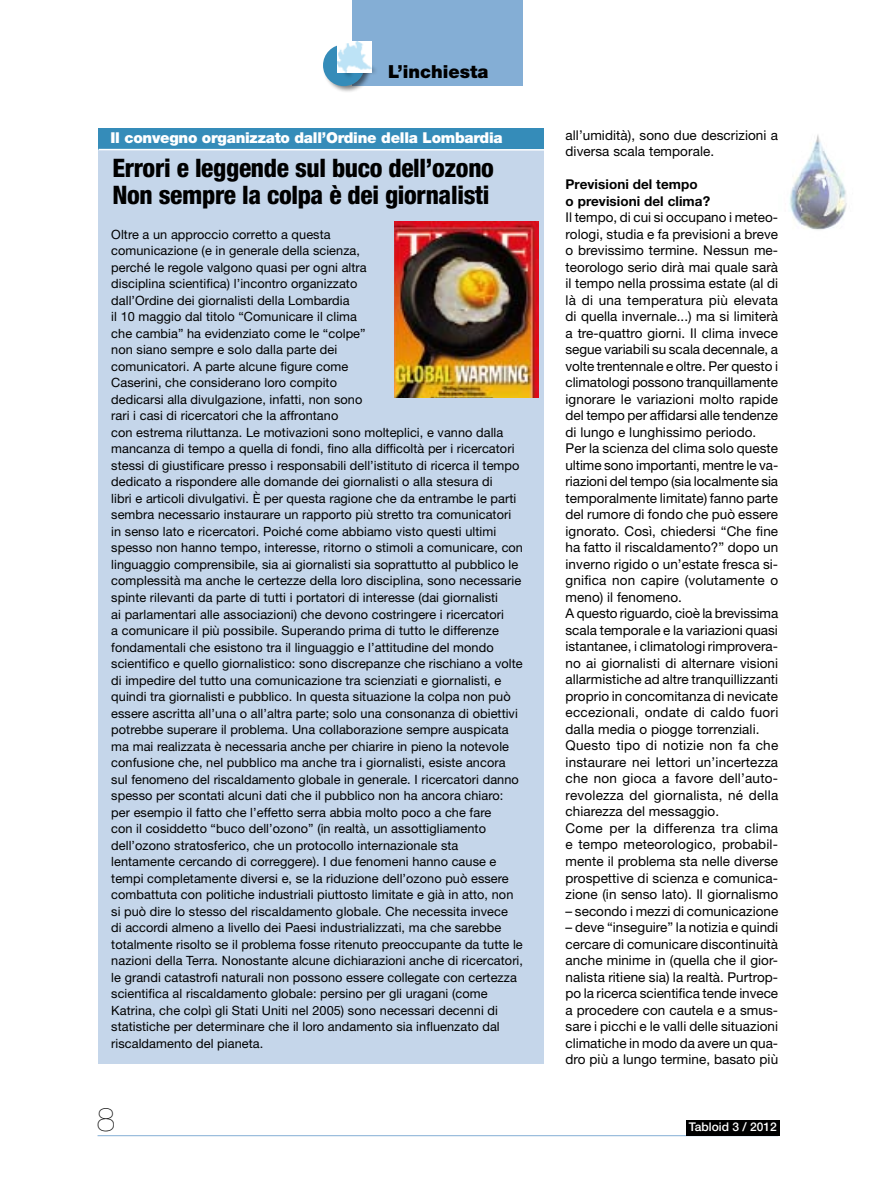
<style>
.page{position:relative;width:893px;height:1191px;background:#fff}
.page>*{position:absolute;margin:0;border:0;box-sizing:border-box;transform-origin:0 0}
.t1{font:200 33px "Helvetica Neue LT Std";color:#000}
.t2{font:800 condensed 25.5px/27px "Helvetica Neue LT Std";letter-spacing:-.015em;color:#000}
.t3{font:900 18px "Helvetica Neue LT Std";color:#000}
.t4{font:900 15px "Helvetica Neue LT Std";letter-spacing:-.015em;color:#fff}
.t5{font:13.5px/16.5px "Helvetica Neue LT Std";letter-spacing:.005em;color:#000}
.t6{font:700 13.5px/16.5px "Helvetica Neue LT Std";letter-spacing:.005em;color:#000}
.t7{font:12.75px/16.5px "Helvetica Neue LT Std";letter-spacing:.005em;color:#000}
.t8{font:500 12px "Helvetica Neue LT Std";color:#fff}
</style>
<div class="page">
<div style="left:353px;top:0;width:170px;height:85px;background:#84aed5"></div>
<div style="left:322px;top:42px;width:56px;height:57px;background:#000;opacity:.5"></div>
<div style="left:323px;top:44px;width:42px;height:42px;background:#358cb9;border-radius:21px"></div>
<div style="left:336px;top:39px;width:50px;height:48px;background:#000;opacity:.5"></div>
<img style="left:337px;top:41px;width:34px;height:32px">
<hr style="left:98px;top:1135px;width:680px;height:1px;background:#84aed5">
<div style="left:686px;top:1120px;width:94px;height:15px;background:#000"></div>
<div style="left:99px;top:128px;width:445px;height:50px;background:#358cb9"></div>
<div style="left:99px;top:150px;width:445px;height:913px;background:#c5d6ea"></div>
<hr style="left:99px;top:149px;width:446px;height:2px;background:#fff">
<img style="left:394px;top:221px;width:144px;height:176px">
<img style="left:789px;top:134px;width:58px;height:96px">
<h3 class="t3" style="left:388px;top:61px;width:102px">L’inchiesta</h3>
<p class="t4" style="left:111px;top:128px;width:394px">Il convegno organizzato dall’Ordine della Lombardia</p>
<h2 class="t2" style="left:112px;top:154px;width:383px">Errori e leggende sul buco dell’ozono<br>Non sempre la colpa è dei giornalisti</h2>
<p class="t7" style="left:111px;top:226px;width:413px">Oltre a un approccio corretto a questa<br>comunicazione (e in generale della scienza,<br>perché le regole valgono quasi per ogni altra<br>disciplina scientifica) l’incontro organizzato<br>dall’Ordine dei giornalisti della Lombardia<br>il 10 maggio dal titolo “Comunicare il clima<br>che cambia” ha evidenziato come le “colpe”<br>non siano sempre e solo dalla parte dei<br>comunicatori. A parte alcune figure come<br>Caserini, che considerano loro compito<br>dedicarsi alla divulgazione, infatti, non sono<br>rari i casi di ricercatori che la affrontano<br>con estrema riluttanza. Le motivazioni sono molteplici, e vanno dalla mancanza di tempo a quella di fondi, fino alla difficoltà per i ricercatori stessi di giustificare presso i responsabili dell’istituto di ricerca il tempo dedicato a rispondere alle domande dei giornalisti o alla stesura di<br>libri e articoli divulgativi. È per questa ragione che da entrambe le parti sembra necessario instaurare un rapporto più stretto tra comunicatori in senso lato e ricercatori. Poiché come abbiamo visto questi ultimi spesso non hanno tempo, interesse, ritorno o stimoli a comunicare, con linguaggio comprensibile, sia ai giornalisti sia soprattutto al pubblico le complessità ma anche le certezze della loro disciplina, sono necessarie spinte rilevanti da parte di tutti i portatori di interesse (dai giornalisti<br>ai parlamentari alle associazioni) che devono costringere i ricercatori<br>a comunicare il più possibile. Superando prima di tutto le differenze fondamentali che esistono tra il linguaggio e l’attitudine del mondo scientifico e quello giornalistico: sono discrepanze che rischiano a volte di impedire del tutto una comunicazione tra scienziati e giornalisti, e quindi tra giornalisti e pubblico. In questa situazione la colpa non può essere ascritta all’una o all’altra parte; solo una consonanza di obiettivi potrebbe superare il problema. Una collaborazione sempre auspicata ma mai realizzata è necessaria anche per chiarire in pieno la notevole confusione che, nel pubblico ma anche tra i giornalisti, esiste ancora sul fenomeno del riscaldamento globale in generale. I ricercatori danno spesso per scontati alcuni dati che il pubblico non ha ancora chiaro: per esempio il fatto che l’effetto serra abbia molto poco a che fare<br>con il cosiddetto “buco dell’ozono” (in realtà, un assottigliamento dell’ozono stratosferico, che un protocollo internazionale sta lentamente cercando di correggere). I due fenomeni hanno cause e tempi completamente diversi e, se la riduzione dell’ozono può essere combattuta con politiche industriali piuttosto limitate e già in atto, non si può dire lo stesso del riscaldamento globale. Che necessita invece<br>di accordi almeno a livello dei Paesi industrializzati, ma che sarebbe totalmente risolto se il problema fosse ritenuto preoccupante da tutte le nazioni della Terra. Nonostante alcune dichiarazioni anche di ricercatori, le grandi catastrofi naturali non possono essere collegate con certezza scientifica al riscaldamento globale: persino per gli uragani (come Katrina, che colpì gli Stati Uniti nel 2005) sono necessari decenni di statistiche per determinare che il loro andamento sia influenzato dal riscaldamento del pianeta.</p>
<h1 class="t1" style="left:97px;top:1100px;width:20px">8</h1>
<p class="t5" style="left:566px;top:127px;width:214px">all’umidità), sono due descrizioni a diversa scala temporale.</p>
<p class="t6" style="left:566px;top:176px;width:146px">Previsioni del tempo<br>o previsioni del clima?</p>
<p class="t5" style="left:566px;top:209px;width:214px">Il tempo, di cui si occupano i meteo&shy;rologi, studia e fa previsioni a breve o brevissimo termine. Nessun me&shy;teorologo serio dirà mai quale sarà il tempo nella prossima estate (al di là di una temperatura più elevata di quella invernale...) ma si limiterà a tre-quattro giorni. Il clima invece segue variabili su scala decennale, a volte trentennale e oltre. Per questo i climatologi possono tranquillamente ignorare le variazioni molto rapide del tempo per affidarsi alle tendenze di lungo e lunghissimo periodo.<br>Per la scienza del clima solo queste ultime sono importanti, mentre le va&shy;riazioni del tempo (sia localmente sia temporalmente limitate) fanno parte del rumore di fondo che può essere ignorato. Così, chiedersi “Che fine ha fatto il riscaldamento?” dopo un inverno rigido o un’estate fresca si&shy;gnifica non capire (volutamente o meno) il fenomeno.<br>A questo riguardo, cioè la brevissima scala temporale e la variazioni quasi istantanee, i climatologi rimprovera&shy;no ai giornalisti di alternare visioni allarmistiche ad altre tranquillizzanti proprio in concomitanza di nevicate eccezionali, ondate di caldo fuori dalla media o piogge torrenziali.<br>Questo tipo di notizie non fa che instaurare nei lettori un’incertezza che non gioca a favore dell’auto&shy;revolezza del giornalista, né della chiarezza del messaggio.<br>Come per la differenza tra clima e tempo meteorologico, probabil&shy;mente il problema sta nelle diverse prospettive di scienza e comunica&shy;zione (in senso lato). Il giornalismo</p>
<p class="t5" style="left:566px;top:902px;width:214px">– secondo i mezzi di comunicazione</p>
<p class="t5" style="left:566px;top:918px;width:214px;text-align:justify">– deve “inseguire” la notizia e quindi cercare di comunicare discontinuità anche minime in (quella che il gior&shy;nalista ritiene sia) la realtà. Purtrop&shy;po la ricerca scientifica tende invece a procedere con cautela e a smus&shy;sare i picchi e le valli delle situazioni climatiche in modo da avere un qua&shy;dro più a lungo termine, basato più</p>
<p class="t8" style="left:689px;top:1119px;width:89px">Tabloid 3 / 2012</p>
</div>
